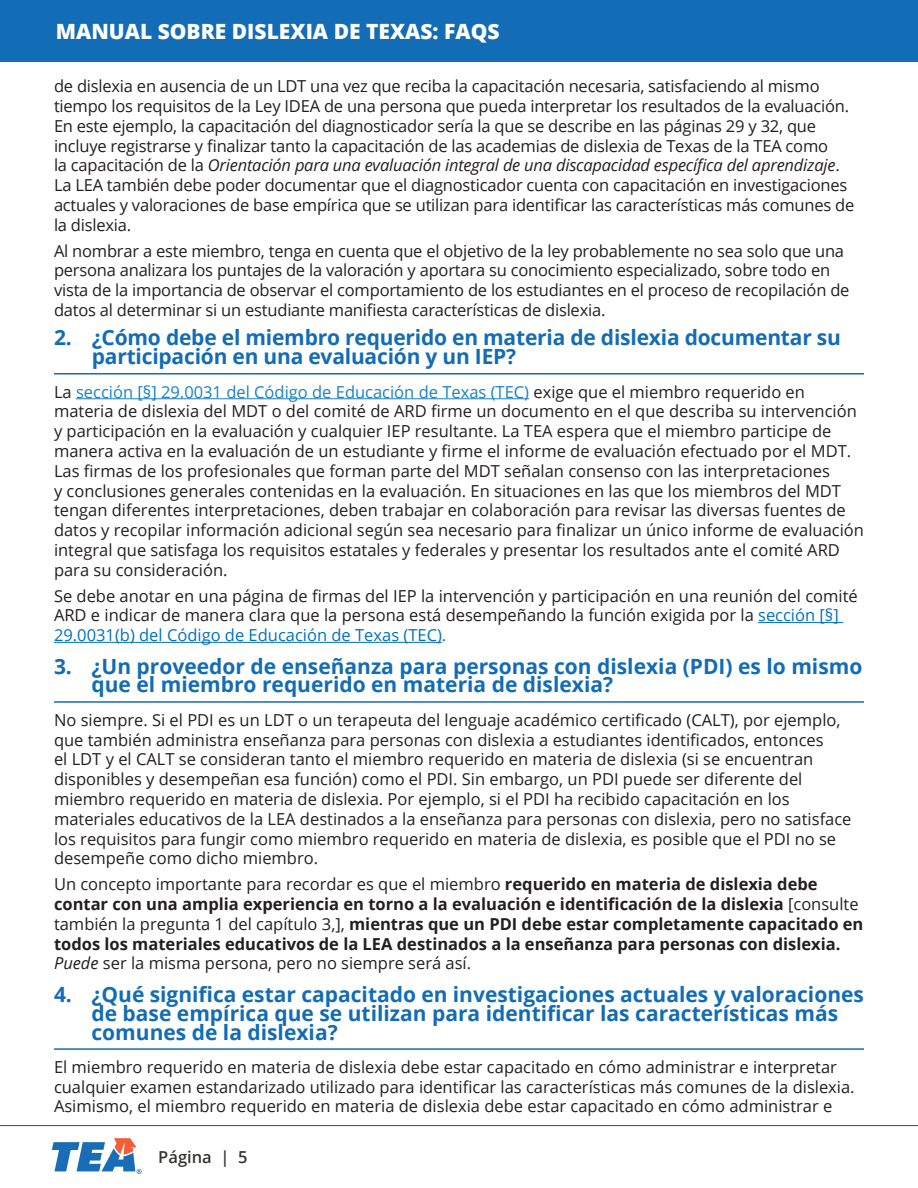
<style>
.page{position:relative;width:918px;height:1188px;background:#fff}
.page>*{position:absolute;margin:0;border:0;box-sizing:border-box;transform-origin:0 0}
.Heading_3_-_FAQs{font:700 21px/18.9px "Open Sans";color:#126cb6}
.t1{font:800 21px "Open Sans";color:#fff}
.t2{font:16.5px/19.8px "Open Sans";color:#231f20}
.t3{font:700 16.5px/19.8px "Open Sans";color:#231f20}
.t4{font:600 16.5px "Open Sans";color:#353533}
.s1{font-style:italic}
.s2{color:#1682c5}
.s3{color:#0070c0}
.s4{font-weight:400}
.s5{font-weight:400;font-style:italic}
</style>
<div class="page">
<hr style="left:0;top:1125px;width:918px;height:1px;background:#126cb6">
<div style="left:0;top:0;width:918px;height:61px;background:#126cb6"></div>
<svg style="left:52px;top:1138px;width:90px;height:36px"></svg>
<hr style="left:54px;top:373px;width:810px;height:2px;background:#126cb6">
<hr style="left:76px;top:398px;width:453px;height:1px;background:#1682c5">
<hr style="left:758px;top:622px;width:85px;height:1px;background:#0070c0">
<hr style="left:54px;top:642px;width:388px;height:1px;background:#0070c0">
<hr style="left:54px;top:701px;width:810px;height:2px;background:#126cb6">
<hr style="left:54px;top:1048px;width:810px;height:2px;background:#126cb6">
<p class="t1" style="left:56px;top:15px;width:445px">MANUAL SOBRE DISLEXIA DE TEXAS: FAQS</p>
<p class="t2" style="left:54px;top:76px;width:802px">de dislexia en ausencia de un LDT una vez que reciba la capacitación necesaria, satisfaciendo al mismo tiempo los requisitos de la Ley IDEA de una persona que pueda interpretar los resultados de la evaluación.<br>En este ejemplo, la capacitación del diagnosticador sería la que se describe en las páginas 29 y 32, que incluye registrarse y finalizar tanto la capacitación de las academias de dislexia de Texas de la TEA como<br>la capacitación de la <span class="s1">Orientación para una evaluación integral de una discapacidad específica del aprendizaje</span>.<br>La LEA también debe poder documentar que el diagnosticador cuenta con capacitación en investigaciones actuales y valoraciones de base empírica que se utilizan para identificar las características más comunes de la dislexia.</p>
<p class="t2" style="left:54px;top:240px;width:797px">Al nombrar a este miembro, tenga en cuenta que el objetivo de la ley probablemente no sea solo que una persona analizara los puntajes de la valoración y aportara su conocimiento especializado, sobre todo en vista de la importancia de observar el comportamiento de los estudiantes en el proceso de recopilación de datos al determinar si un estudiante manifiesta características de dislexia.</p>
<h3 class="Heading_3_-_FAQs" style="left:92px;top:328px;width:751px;text-indent:-38px">2. ¿Cómo debe el miembro requerido en materia de dislexia documentar su participación en una evaluación y un IEP?</h3>
<p class="t2" style="left:54px;top:381px;width:812px">La <span class="s2">sección [§] 29.0031 del Código de Educación de Texas (TEC)</span> exige que el miembro requerido en materia de dislexia del MDT o del comité de ARD firme un documento en el que describa su intervención y participación en la evaluación y cualquier IEP resultante. La TEA espera que el miembro participe de manera activa en la evaluación de un estudiante y firme el informe de evaluación efectuado por el MDT.<br>Las firmas de los profesionales que forman parte del MDT señalan consenso con las interpretaciones<br>y conclusiones generales contenidas en la evaluación. En situaciones en las que los miembros del MDT tengan diferentes interpretaciones, deben trabajar en colaboración para revisar las diversas fuentes de datos y recopilar información adicional según sea necesario para finalizar un único informe de evaluación integral que satisfaga los requisitos estatales y federales y presentar los resultados ante el comité ARD para su consideración.</p>
<p class="t2" style="left:54px;top:585px;width:805px">Se debe anotar en una página de firmas del IEP la intervención y participación en una reunión del comité<br>ARD e indicar de manera clara que la persona está desempeñando la función exigida por la <span class="s3">sección [§]<br>29.0031(b) del Código de Educación de Texas (TEC).</span></p>
<h3 class="Heading_3_-_FAQs" style="left:92px;top:656px;width:772px;text-indent:-38px">3. ¿Un proveedor de enseñanza para personas con dislexia (PDI) es lo mismo que el miembro requerido en materia de dislexia?</h3>
<p class="t2" style="left:54px;top:709px;width:799px">No siempre. Si el PDI es un LDT o un terapeuta del lenguaje académico certificado (CALT), por ejemplo, que también administra enseñanza para personas con dislexia a estudiantes identificados, entonces<br>el LDT y el CALT se consideran tanto el miembro requerido en materia de dislexia (si se encuentran disponibles y desempeñan esa función) como el PDI. Sin embargo, un PDI puede ser diferente del miembro requerido en materia de dislexia. Por ejemplo, si el PDI ha recibido capacitación en los materiales educativos de la LEA destinados a la enseñanza para personas con dislexia, pero no satisface los requisitos para fungir como miembro requerido en materia de dislexia, es posible que el PDI no se desempeñe como dicho miembro.</p>
<p class="t3" style="left:54px;top:874px;width:811px"><span class="s4">Un concepto importante para recordar es que el miembro</span> requerido en materia de dislexia debe contar con una amplia experiencia en torno a la evaluación e identificación de la dislexia <span class="s4">[consulte también la pregunta 1 del capítulo 3,],</span> mientras que un PDI debe estar completamente capacitado en todos los materiales educativos de la LEA destinados a la enseñanza para personas con dislexia.<br><span class="s5">Puede</span> <span class="s4">ser la misma persona, pero no siempre será así.</span></p>
<h3 class="Heading_3_-_FAQs" style="left:92px;top:984px;width:774px;text-indent:-38px">4. ¿Qué significa estar capacitado en investigaciones actuales y valoraciones de base empírica que se utilizan para identificar las características más comunes de la dislexia?</h3>
<p class="t2" style="left:54px;top:1057px;width:802px">El miembro requerido en materia de dislexia debe estar capacitado en cómo administrar e interpretar cualquier examen estandarizado utilizado para identificar las características más comunes de la dislexia.<br>Asimismo, el miembro requerido en materia de dislexia debe estar capacitado en cómo administrar e</p>
<p class="t4" style="left:158px;top:1145px;width:91px">Página | 5</p>
</div>
